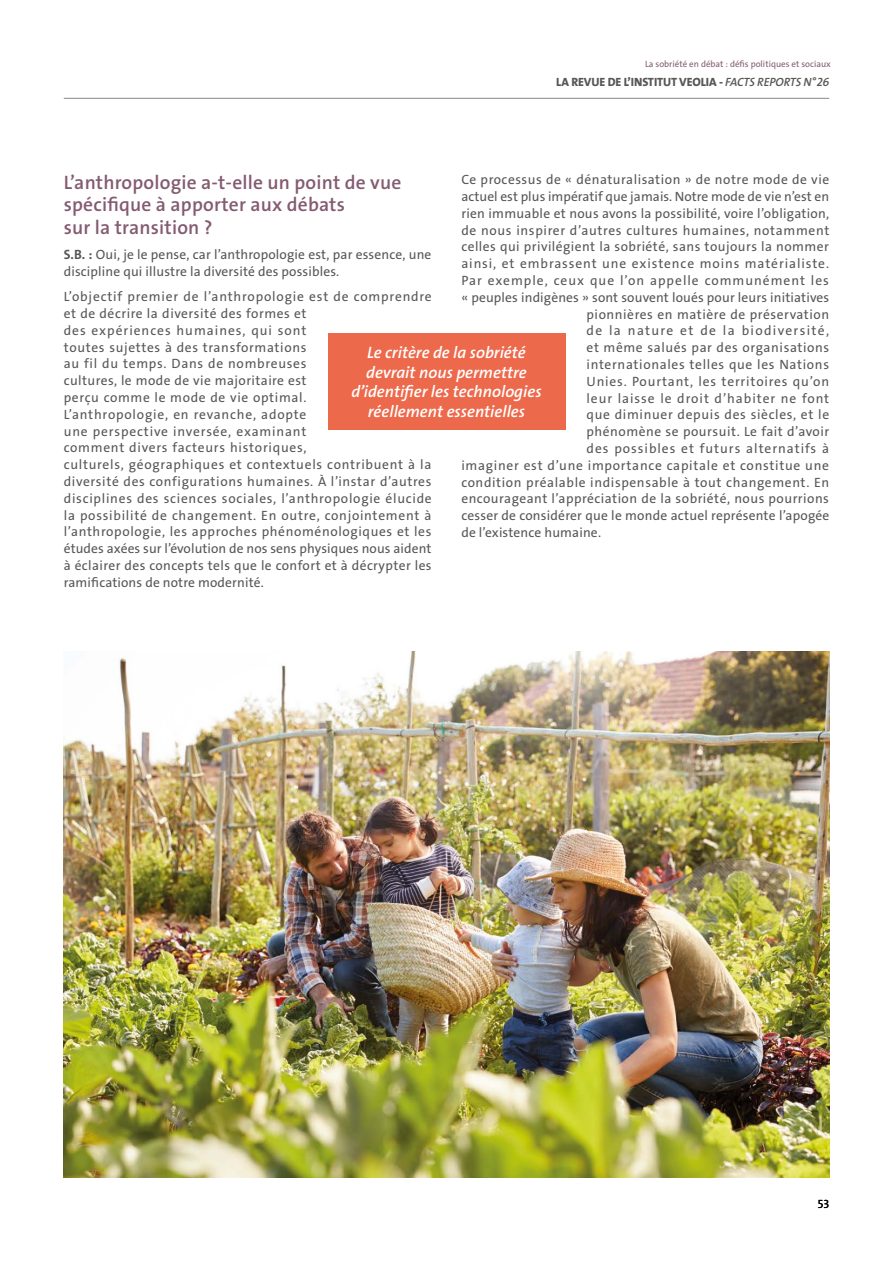
<style>
.page{position:relative;width:893px;height:1263px;background:#fff}
.page>*{position:absolute;margin:0;border:0;box-sizing:border-box;transform-origin:0 0}
.t1{font:19.5px/22.5px "The Sans Veolia W6 Se Bld";letter-spacing:.01em;color:#845b71}
.t2{font:16.5px/19.5px "The Sans Veolia W6 Se Bld It";color:#fff;text-align:center}
.t3{font:13.5px/16.8px "The Sans Veolia W5 Pla";letter-spacing:.045em;color:#575756}
.t4{font:13.5px/16.8px "The Sans Veolia W5 Pla";letter-spacing:.01em;color:#575756}
.t5{font:13.5px "The Sans Veolia W5 Pla";letter-spacing:.07em;color:#575756}
.t6{font:13.5px "The Sans Veolia W5 Pla";letter-spacing:.02em;color:#575756}
.t7{font:13.5px "The Sans Veolia W5 Pla";letter-spacing:.005em;color:#575756}
.t8{font:13.5px "The Sans Veolia W5 Pla";letter-spacing:.015em;color:#575756}
.t9{font:13.5px "The Sans Veolia W5 Pla";letter-spacing:.065em;color:#575756}
.t10{font:13.5px "The Sans Veolia W5 Pla";letter-spacing:.075em;color:#575756}
.t11{font:13.5px "The Sans Veolia W5 Pla";letter-spacing:.095em;color:#575756}
.t12{font:12px "The Sans Veolia W8 Ex Bld";letter-spacing:-.005em;color:#575756}
.t13{font:12px "The Sans Veolia W5 Pla";color:#000}
.t14{font:9px "The Sans Veolia W5 Pla";color:#845b71}
.s1{font-family:"The Sans Veolia W6 Se Bld It"}
.s2{font-family:"The Sans Veolia W7 Bld"}
</style>
<div class="page">
<img style="left:64px;top:651px;width:765px;height:527px">
<div style="left:328px;top:333px;width:237px;height:96px;background:#ed694b"></div>
<hr style="left:64px;top:98px;width:765px;height:1px;background:#878787">
<p class="t14" style="left:645px;top:58px;width:187px">La sobriété en débat : défis politiques et sociaux</p>
<p class="t12" style="left:556px;top:74px;width:274px">LA REVUE DE L’INSTITUT VEOLIA - <span class="s1">FACTS REPORTS N°26</span></p>
<p class="t3" style="left:461px;top:171px;width:369px">Ce processus de « dénaturalisation » de notre mode de vie</p>
<p class="t7" style="left:461px;top:188px;width:369px">actuel est plus impératif que jamais. Notre mode de vie n’est en</p>
<p class="t6" style="left:461px;top:204px;width:369px">rien immuable et nous avons la possibilité, voire l’obligation,</p>
<p class="t3" style="left:461px;top:222px;width:369px">de nous inspirer d’autres cultures humaines, notamment</p>
<p class="t3" style="left:461px;top:238px;width:369px">celles qui privilégient la sobriété, sans toujours la nommer</p>
<p class="t9" style="left:461px;top:255px;width:369px">ainsi, et embrassent une existence moins matérialiste.</p>
<p class="t10" style="left:461px;top:272px;width:369px">Par exemple, ceux que l’on appelle communément les</p>
<p class="t4" style="left:461px;top:289px;width:369px">« peuples indigènes » sont souvent loués pour leurs initiatives</p>
<p class="t3" style="left:587px;top:306px;width:244px">pionnières en matière de préservation</p>
<p class="t11" style="left:587px;top:322px;width:244px">de la nature et de la biodiversité,</p>
<p class="t3" style="left:587px;top:339px;width:244px">et même salués par des organisations</p>
<p class="t3" style="left:587px;top:356px;width:244px">internationales telles que les Nations</p>
<p class="t3" style="left:587px;top:373px;width:244px">Unies. Pourtant, les territoires qu’on</p>
<p class="t5" style="left:587px;top:389px;width:244px">leur laisse le droit d’habiter ne font</p>
<p class="t3" style="left:587px;top:406px;width:244px">que diminuer depuis des siècles, et le</p>
<p class="t3" style="left:587px;top:423px;width:244px">phénomène se poursuit. Le fait d’avoir</p>
<p class="t5" style="left:587px;top:440px;width:244px">des possibles et futurs alternatifs à</p>
<p class="t3" style="left:461px;top:457px;width:369px">imaginer est d’une importance capitale et constitue une</p>
<p class="t3" style="left:461px;top:474px;width:369px">condition préalable indispensable à tout changement. En</p>
<p class="t3" style="left:461px;top:490px;width:369px">encourageant l’appréciation de la sobriété, nous pourrions</p>
<p class="t8" style="left:461px;top:507px;width:369px">cesser de considérer que le monde actuel représente l’apogée</p>
<p class="t4" style="left:461px;top:524px;width:141px">de l’existence humaine.</p>
<h1 class="t1" style="left:64px;top:171px;width:339px">L’anthropologie a-t-elle un point de vue spécifique à apporter aux débats<br>sur la transition ?</h1>
<p class="t4" style="left:64px;top:246px;width:369px"><span class="s2">S.B. :</span> Oui, je le pense, car l’anthropologie est, par essence, une discipline qui illustre la diversité des possibles.</p>
<p class="t3" style="left:64px;top:288px;width:369px">L’objectif premier de l’anthropologie est de comprendre et de décrire la diversité des formes et<br>des expériences humaines, qui sont<br>toutes sujettes à des transformations<br>au fil du temps. Dans de nombreuses<br>cultures, le mode de vie majoritaire est<br>perçu comme le mode de vie optimal.<br>L’anthropologie, en revanche, adopte<br>une perspective inversée, examinant<br>comment divers facteurs historiques,<br>culturels, géographiques et contextuels contribuent à la diversité des configurations humaines. À l’instar d’autres disciplines des sciences sociales, l’anthropologie élucide la possibilité de changement. En outre, conjointement à l’anthropologie, les approches phénoménologiques et les études axées sur l’évolution de nos sens physiques nous aident à éclairer des concepts tels que le confort et à décrypter les ramifications de notre modernité.</p>
<p class="t2" style="left:351px;top:343px;width:192px">Le critère de la sobriété devrait nous permettre d’identifier les technologies réellement essentielles</p>
<p class="t13" style="left:818px;top:1196px;width:13px">53</p>
</div>
